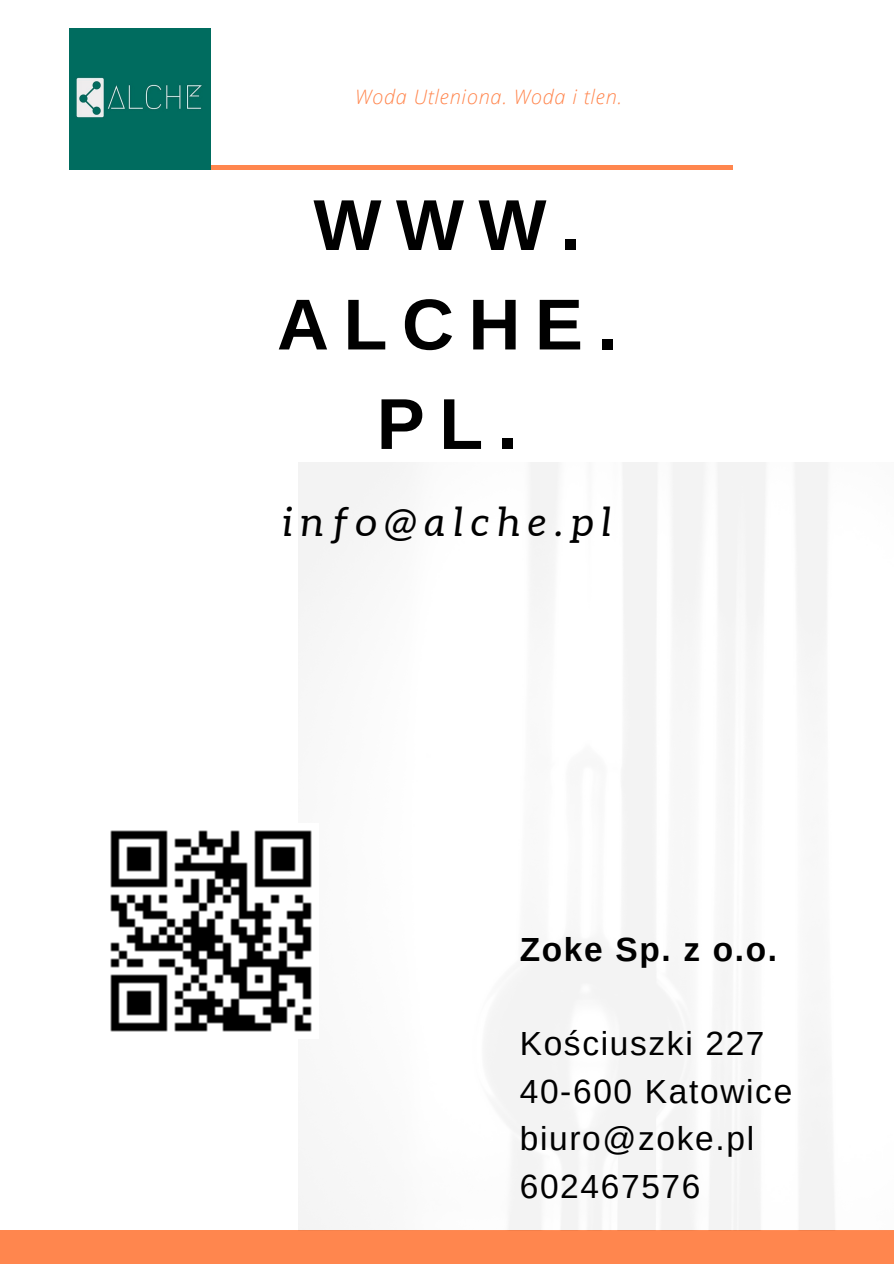
<style>
.page{position:relative;width:894px;height:1264px;background:#fff}
.page>*{position:absolute;margin:0;border:0;box-sizing:border-box;transform-origin:0 0}
.t1{font:700 72px/99.4px "Arimo";letter-spacing:.2em;color:#000;text-align:center}
.t2{font:italic 40.05px "Aleo";letter-spacing:.2em;color:#000}
.t3{font:33.45px/47.4px "Arimo";letter-spacing:.05em;color:#000}
.t4{font:700 33.45px "Arimo";letter-spacing:.05em;color:#000}
.t5{font:italic 300 19.8px "Open Sans";letter-spacing:.04em;color:#ff864e}
</style>
<div class="page">
<div style="left:0;top:1230px;width:893px;height:33px;background:#ff864e"></div>
<div style="left:69px;top:165px;width:664px;height:5px;background:#ff864e"></div>
<img style="left:69px;top:29px;width:141px;height:141px">
<img style="left:110px;top:830px;width:202px;height:202px">
<p class="t5" style="left:355px;top:83px;width:268px">Woda Utleniona. Woda i tlen.</p>
<h1 class="t1" style="left:277px;top:175px;width:342px">WWW.<br>ALCHE.<br>PL.</h1>
<p class="t2" style="left:283px;top:499px;width:330px">info@alche.pl</p>
<p class="t4" style="left:519px;top:930px;width:259px">Zoke Sp. z o.o.</p>
<p class="t3" style="left:519px;top:1020px;width:274px">Kościuszki 227<br>40-600 Katowice biuro@zoke.pl<br>602467576</p>
</div>
